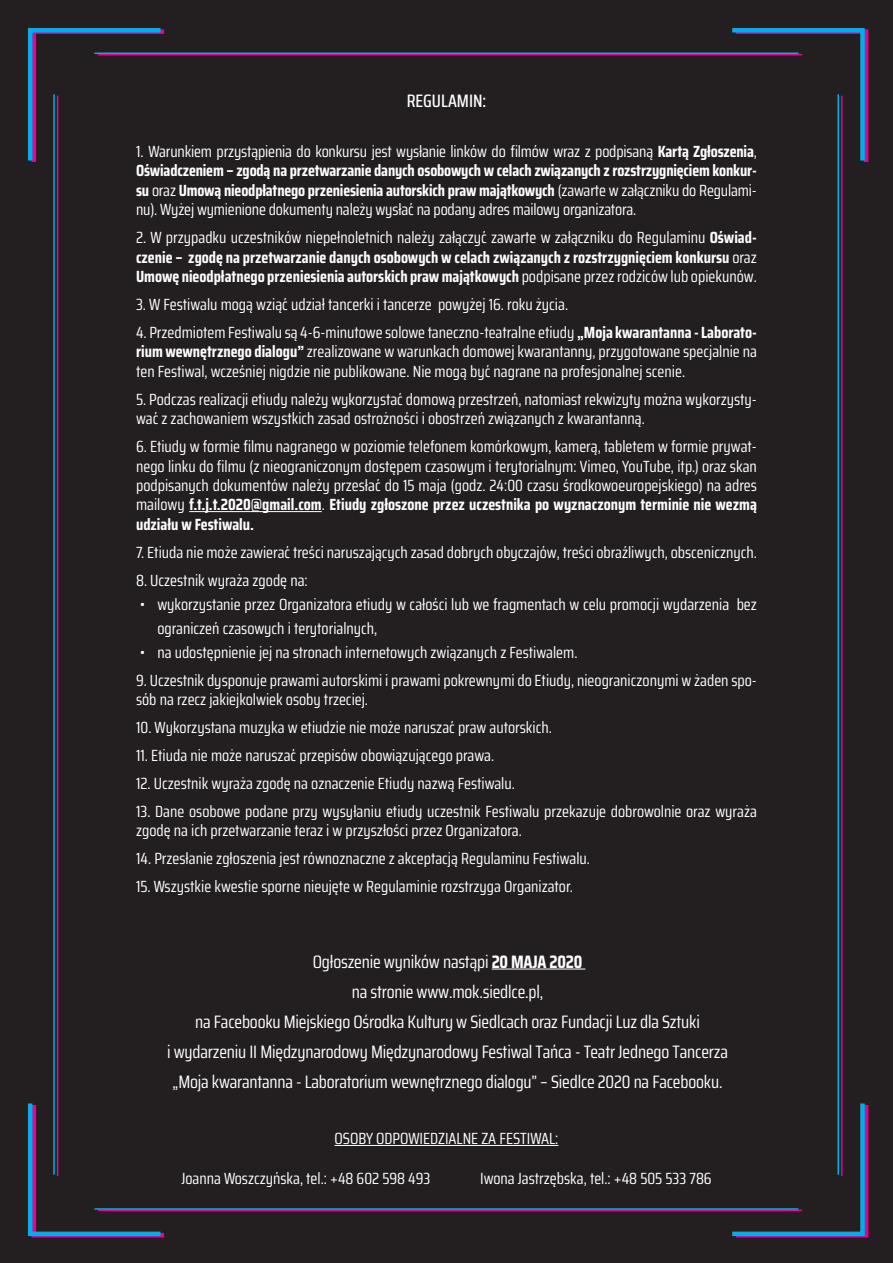
<style>
.page{position:relative;width:893px;height:1263px;background:#231f20}
.page>*{position:absolute;margin:0;border:0;box-sizing:border-box;transform-origin:0 0}
.t1{font:18px "Saira Condensed";letter-spacing:-.01em;color:#fff}
.t2{font:500 18px "Saira Condensed";color:#fff}
.t3{font:16.2px/19.5px "Saira Condensed";color:#fff}
.t4{font:700 16.2px/19.5px "Saira Condensed";color:#fff;text-align:justify}
.s1{font-weight:700}
.s2{font-weight:400}
</style>
<div class="page">
<hr style="left:57px;top:96px;width:1px;height:1080px;background:#ed028c">
<hr style="left:98px;top:54px;width:704px;height:1px;background:#ed028c">
<hr style="left:98px;top:1209px;width:704px;height:2px;background:#ed028c">
<hr style="left:841px;top:96px;width:1px;height:1080px;background:#ed028c">
<svg style="left:28px;top:28px;width:141px;height:138px"></svg>
<svg style="left:28px;top:1099px;width:141px;height:139px"></svg>
<svg style="left:728px;top:28px;width:141px;height:138px"></svg>
<svg style="left:728px;top:1099px;width:141px;height:139px"></svg>
<hr style="left:53px;top:94px;width:2px;height:1081px;background:#00aeef">
<hr style="left:95px;top:53px;width:703px;height:1px;background:#00aeef">
<hr style="left:95px;top:1208px;width:703px;height:2px;background:#00aeef">
<hr style="left:837px;top:94px;width:2px;height:1081px;background:#00aeef">
<hr style="left:189px;top:511px;width:133px;height:1px;background:#fff">
<hr style="left:492px;top:968px;width:93px;height:1px;background:#fff">
<hr style="left:335px;top:1145px;width:223px;height:1px;background:#fff">
<p class="t2" style="left:407px;top:88px;width:81px">REGULAMIN:</p>
<p class="t3" style="left:136px;top:141px;width:622px;text-align:justify">1. Warunkiem przystąpienia do konkursu jest wysłanie linków do filmów wraz z podpisaną <span class="s1">Kartą Zgłoszenia</span>, <span class="s1">Oświadczeniem – zgodą na przetwarzanie danych osobowych w celach związanych z rozstrzygnięciem konkur&shy;su</span> oraz <span class="s1">Umową nieodpłatnego przeniesienia autorskich praw majątkowych</span> (zawarte w załączniku do Regulami&shy;nu). Wyżej wymienione dokumenty należy wysłać na podany adres mailowy organizatora.</p>
<p class="t4" style="left:136px;top:227px;width:622px"><span class="s2">2. W przypadku uczestników niepełnoletnich należy załączyć zawarte w załączniku do Regulaminu</span> Oświad&shy;czenie – zgodę na przetwarzanie danych osobowych w celach związanych z rozstrzygnięciem konkursu <span class="s2">oraz </span>Umowę nieodpłatnego przeniesienia autorskich praw majątkowych <span class="s2">podpisane przez rodziców lub opiekunów.</span></p>
<p class="t3" style="left:136px;top:294px;width:434px">3. W Festiwalu mogą wziąć udział tancerki i tancerze powyżej 16. roku życia.</p>
<p class="t3" style="left:136px;top:322px;width:622px;text-align:justify">4. Przedmiotem Festiwalu są 4-6-minutowe solowe taneczno-teatralne etiudy <span class="s1">„Moja kwarantanna - Laborato&shy;rium wewnętrznego dialogu”</span> zrealizowane w warunkach domowej kwarantanny, przygotowane specjalnie na ten Festiwal, wcześniej nigdzie nie publikowane. Nie mogą być nagrane na profesjonalnej scenie.</p>
<p class="t3" style="left:136px;top:389px;width:622px">5. Podczas realizacji etiudy należy wykorzystać domową przestrzeń, natomiast rekwizyty można wykorzysty&shy;wać z zachowaniem wszystkich zasad ostrożności i obostrzeń związanych z kwarantanną.</p>
<p class="t3" style="left:136px;top:436px;width:622px;text-align:justify">6. Etiudy w formie filmu nagranego w poziomie telefonem komórkowym, kamerą, tabletem w formie prywat&shy;nego linku do filmu (z nieograniczonym dostępem czasowym i terytorialnym: Vimeo, YouTube, itp.) oraz skan podpisanych dokumentów należy przesłać do 15 maja (godz. 24:00 czasu środkowoeuropejskiego) na adres mailowy <span class="s1">f.t.j.t.2020@gmail.com</span>. <span class="s1">Etiudy zgłoszone przez uczestnika po wyznaczonym terminie nie wezmą udziału w Festiwalu.</span></p>
<p class="t3" style="left:136px;top:542px;width:622px">7. Etiuda nie może zawierać treści naruszających zasad dobrych obyczajów, treści obraźliwych, obscenicznych.</p>
<p class="t3" style="left:136px;top:570px;width:173px">8. Uczestnik wyraża zgodę na:</p>
<p class="t3" style="left:157px;top:592px;width:601px;line-height:24px;text-indent:-17px">• wykorzystanie przez Organizatora etiudy w całości lub we fragmentach w celu promocji wydarzenia bez ograniczeń czasowych i terytorialnych,</p>
<p class="t3" style="left:140px;top:642px;width:439px">• na udostępnienie jej na stronach internetowych związanych z Festiwalem.</p>
<p class="t3" style="left:136px;top:670px;width:622px">9. Uczestnik dysponuje prawami autorskimi i prawami pokrewnymi do Etiudy, nieograniczonymi w żaden spo&shy;sób na rzecz jakiejkolwiek osoby trzeciej.</p>
<p class="t3" style="left:136px;top:717px;width:417px">10. Wykorzystana muzyka w etiudzie nie może naruszać praw autorskich.</p>
<p class="t3" style="left:136px;top:745px;width:360px">11. Etiuda nie może naruszać przepisów obowiązującego prawa.</p>
<p class="t3" style="left:136px;top:773px;width:380px">12. Uczestnik wyraża zgodę na oznaczenie Etiudy nazwą Festiwalu.</p>
<p class="t3" style="left:136px;top:801px;width:622px">13. Dane osobowe podane przy wysyłaniu etiudy uczestnik Festiwalu przekazuje dobrowolnie oraz wyraża zgodę na ich przetwarzanie teraz i w przyszłości przez Organizatora.</p>
<p class="t3" style="left:136px;top:848px;width:455px">14. Przesłanie zgłoszenia jest równoznaczne z akceptacją Regulaminu Festiwalu.</p>
<p class="t3" style="left:136px;top:876px;width:438px">15. Wszystkie kwestie sporne nieujęte w Regulaminie rozstrzyga Organizator.</p>
<p class="t1" style="left:313px;top:948px;width:271px">Ogłoszenie wyników nastąpi <span class="s1">20 MAJA 2020</span></p>
<p class="t1" style="left:352px;top:978px;width:193px">na stronie www.mok.siedlce.pl,</p>
<p class="t1" style="left:195px;top:1008px;width:506px">na Facebooku Miejskiego Ośrodka Kultury w Siedlcach oraz Fundacji Luz dla Sztuki</p>
<p class="t1" style="left:167px;top:1038px;width:562px">i wydarzeniu II Międzynarodowy Międzynarodowy Festiwal Tańca - Teatr Jednego Tancerza</p>
<p class="t1" style="left:173px;top:1068px;width:551px">„Moja kwarantanna - Laboratorium wewnętrznego dialogu” – Siedlce 2020 na Facebooku.</p>
<p class="t3" style="left:335px;top:1128px;width:225px">OSOBY ODPOWIEDZIALNE ZA FESTIWAL:</p>
<p class="t3" style="left:181px;top:1168px;width:251px">Joanna Woszczyńska, tel.: +48 602 598 493</p>
<p class="t3" style="left:480px;top:1168px;width:233px">Iwona Jastrzębska, tel.: +48 505 533 786</p>
</div>
